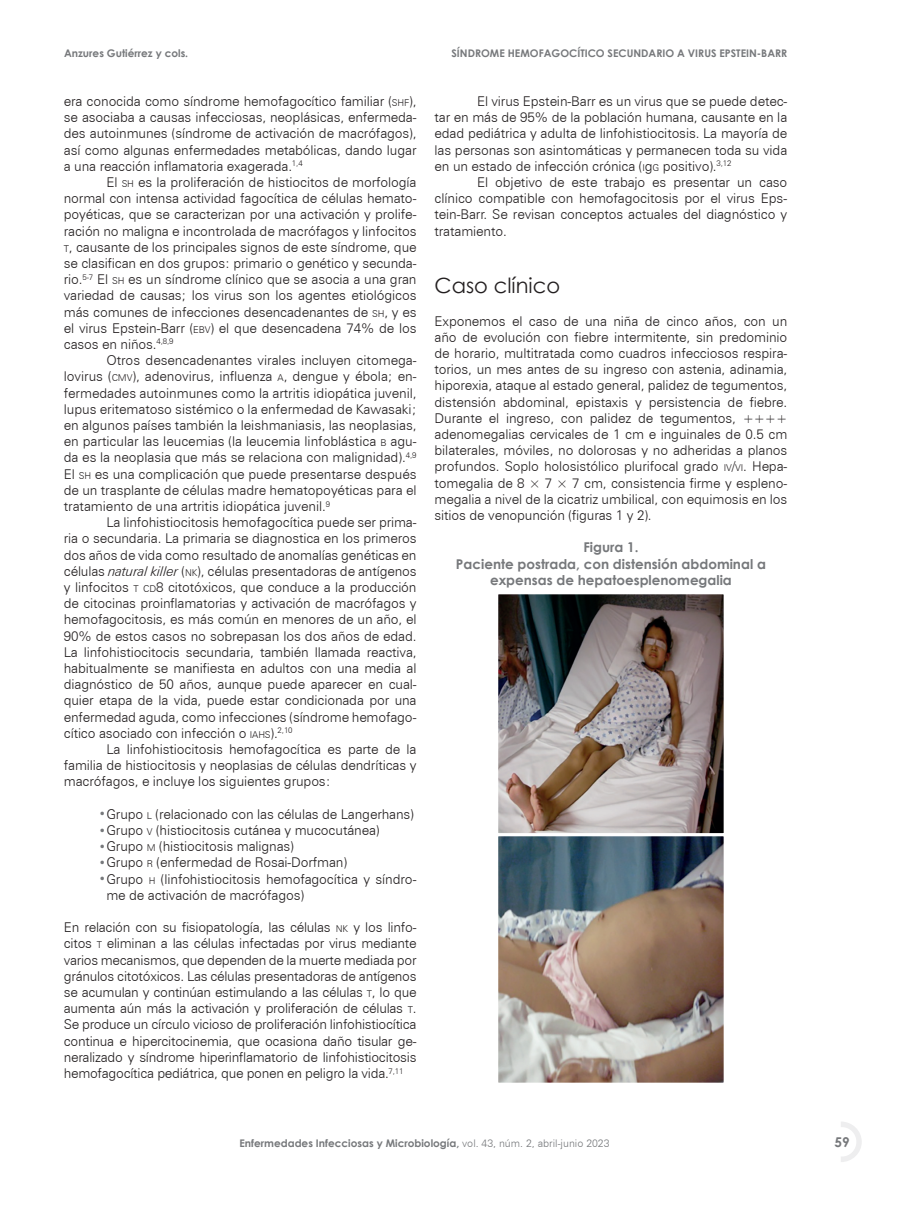
<style>
.page{position:relative;width:915px;height:1212px;background:#fff}
.page>*{position:absolute;margin:0;border:0;box-sizing:border-box;transform-origin:0 0}
.t1{font:21px "Century Gothic";color:#231f20}
.t2{font:300 13.5px/16.2px "Zurich BT";letter-spacing:-.01em;color:#231f20;text-align:justify}
.t3{font:700 13.5px/16.2px "Century Gothic";color:#76787b;text-align:center}
.t4{font:expanded 12px/16.2px "Zurich BT";color:#76787b;text-align:justify}
.t5{font:700 10.5px "Century Gothic";color:#76787b}
.s1{font-size:9.45px}
.s2{font-style:italic}
.s3{font-style:inherit}
.s4{font-family:"Zurich BT";font-weight:300}
</style>
<div class="page">
<svg style="left:841px;top:1122px;width:20px;height:40px"></svg>
<div style="left:830px;top:1130px;width:23px;height:23px;background:#fff;border-radius:50%"></div>
<div style="left:827px;top:1127px;width:29px;height:29px;border:6px solid #fff;border-radius:50%"></div>
<img style="left:499px;top:595px;width:223px;height:486px">
<div style="left:495px;top:591px;width:231px;height:245px;border:3px solid #fff"></div>
<div style="left:495px;top:833px;width:231px;height:252px;border:3px solid #fff"></div>
<p class="t5" style="left:64px;top:45px;width:126px">Anzures Gutiérrez y cols.</p>
<p class="t5" style="left:451px;top:45px;width:337px">SÍNDROME HEMOFAGOCÍTICO SECUNDARIO A VIRUS EPSTEIN-BARR</p>
<p class="t2" style="left:64px;top:93px;width:354px">era conocida como síndrome hemofagocítico familiar (<span class="s1">SHF</span>), se asociaba a causas infecciosas, neoplásicas, enfermeda&shy;des autoinmunes (síndrome de activación de macrófagos), así como algunas enfermedades metabólicas, dando lugar a una reacción inflamatoria exagerada.<sup>1,4</sup></p>
<p class="t2" style="left:64px;top:174px;width:354px;text-indent:43px">El <span class="s1">SH</span> es la proliferación de histiocitos de morfología normal con intensa actividad fagocítica de células hemato&shy;poyéticas, que se caracterizan por una activación y prolife&shy;ración no maligna e incontrolada de macrófagos y linfocitos <span class="s1">T</span>, causante de los principales signos de este síndrome, que se clasifican en dos grupos: primario o genético y secunda&shy;rio.<sup>5-7</sup> El <span class="s1">SH</span> es un síndrome clínico que se asocia a una gran variedad de causas; los virus son los agentes etiológicos más comunes de infecciones desencadenantes de <span class="s1">SH</span>, y es el virus Epstein-Barr (<span class="s1">EBV</span>) el que desencadena 74% de los casos en niños.<sup>4,8,9</sup></p>
<p class="t2" style="left:64px;top:352px;width:354px;text-indent:43px">Otros desencadenantes virales incluyen citomega&shy;lovirus (<span class="s1">CMV</span>), adenovirus, influenza <span class="s1">A</span>, dengue y ébola; en&shy;fermedades autoinmunes como la artritis idiopática juvenil, lupus eritematoso sistémico o la enfermedad de Kawasaki; en algunos países también la leishmaniasis, las neoplasias, en particular las leucemias (la leucemia linfoblástica <span class="s1">B</span> agu&shy;da es la neoplasia que más se relaciona con malignidad).<sup>4,9<br></sup>El <span class="s1">SH</span> es una complicación que puede presentarse después de un trasplante de células madre hematopoyéticas para el tratamiento de una artritis idiopática juvenil.<sup>9</sup></p>
<p class="t2" style="left:64px;top:514px;width:354px;text-indent:43px">La linfohistiocitosis hemofagocítica puede ser prima&shy;ria o secundaria. La primaria se diagnostica en los primeros dos años de vida como resultado de anomalías genéticas en células <span class="s2">natural killer</span> (<span class="s1">NK</span><span class="s3">)</span>, células presentadoras de antígenos y linfocitos <span class="s1">T CD</span><span class="s3">8</span> citotóxicos, que conduce a la producción de citocinas proinflamatorias y activación de macrófagos y hemofagocitosis, es más común en menores de un año, el 90% de estos casos no sobrepasan los dos años de edad.<br>La linfohistiocitocis secundaria, también llamada reactiva, habitualmente se manifiesta en adultos con una media al diagnóstico de 50 años, aunque puede aparecer en cual&shy;quier etapa de la vida, puede estar condicionada por una enfermedad aguda, como infecciones (síndrome hemofago&shy;cítico asociado con infección o <span class="s1">IAHS</span>).<sup>2,10</sup></p>
<p class="t2" style="left:64px;top:741px;width:354px;text-indent:43px">La linfohistiocitosis hemofagocítica es parte de la familia de histiocitosis y neoplasias de células dendríticas y macrófagos, e incluye los siguientes grupos:</p>
<p class="t2" style="left:106px;top:806px;width:311px;text-align:left">Grupo <span class="s1">L</span> (relacionado con las células de Langerhans)<br>Grupo <span class="s1">V</span> (histiocitosis cutánea y mucocutánea)<br>Grupo <span class="s1">M</span> (histiocitosis malignas)<br>Grupo <span class="s1">R</span> (enfermedad de Rosai-Dorfman)<br>Grupo <span class="s1">H</span> (linfohistiocitosis hemofagocítica y síndro&shy;me de activación de macrófagos)</p>
<p class="t2" style="left:64px;top:919px;width:354px">En relación con su fisiopatología, las células <span class="s1">NK</span> y los linfo&shy;citos <span class="s1">T</span> eliminan a las células infectadas por virus mediante varios mecanismos, que dependen de la muerte mediada por gránulos citotóxicos. Las células presentadoras de antígenos se acumulan y continúan estimulando a las células <span class="s1">T</span>, lo que aumenta aún más la activación y proliferación de células <span class="s1">T</span>.<br>Se produce un círculo vicioso de proliferación linfohistiocítica continua e hipercitocinemia, que ocasiona daño tisular ge&shy;neralizado y síndrome hiperinflamatorio de linfohistiocitosis hemofagocítica pediátrica, que ponen en peligro la vida.<sup>7,11</sup></p>
<p class="t2" style="left:434px;top:93px;width:354px;text-indent:43px">El virus Epstein-Barr es un virus que se puede detec&shy;tar en más de 95% de la población humana, causante en la edad pediátrica y adulta de linfohistiocitosis. La mayoría de las personas son asintomáticas y permanecen toda su vida en un estado de infección crónica (<span class="s1">I</span>g<span class="s1">G</span> positivo).<sup>3,12</sup></p>
<p class="t2" style="left:434px;top:174px;width:354px;text-indent:43px">El objetivo de este trabajo es presentar un caso clínico compatible con hemofagocitosis por el virus Eps&shy;tein-Barr. Se revisan conceptos actuales del diagnóstico y tratamiento.</p>
<h1 class="t1" style="left:434px;top:271px;width:127px">Caso clínico</h1>
<p class="t2" style="left:434px;top:313px;width:354px">Exponemos el caso de una niña de cinco años, con un año de evolución con fiebre intermitente, sin predominio de horario, multitratada como cuadros infecciosos respira&shy;torios, un mes antes de su ingreso con astenia, adinamia, hiporexia, ataque al estado general, palidez de tegumentos, distensión abdominal, epistaxis y persistencia de fiebre.<br>Durante el ingreso, con palidez de tegumentos, ++++ adenomegalias cervicales de 1 cm e inguinales de 0.5 cm bilaterales, móviles, no dolorosas y no adheridas a planos profundos. Soplo holosistólico plurifocal grado <span class="s1">IV</span><span class="s3">/</span><span class="s1">VI</span>. Hepa&shy;tomegalia de 8 × 7 × 7 cm, consistencia firme y espleno&shy;megalia a nivel de la cicatriz umbilical, con equimosis en los sitios de venopunción (figuras 1 y 2).</p>
<p class="t3" style="left:456px;top:539px;width:311px">Figura 1.<br>Paciente postrada, con distensión abdominal a expensas de hepatoesplenomegalia</p>
<p class="t4" style="left:99px;top:806px;width:9px">• • • • •</p>
<p class="t5" style="left:239px;top:1135px;width:371px">Enfermedades Infecciosas y Microbiología, <span class="s4">vol. 43, núm. 2, abril-junio 2023</span></p>
<p class="t3" style="left:834px;top:1133px;width:17px">59</p>
</div>
